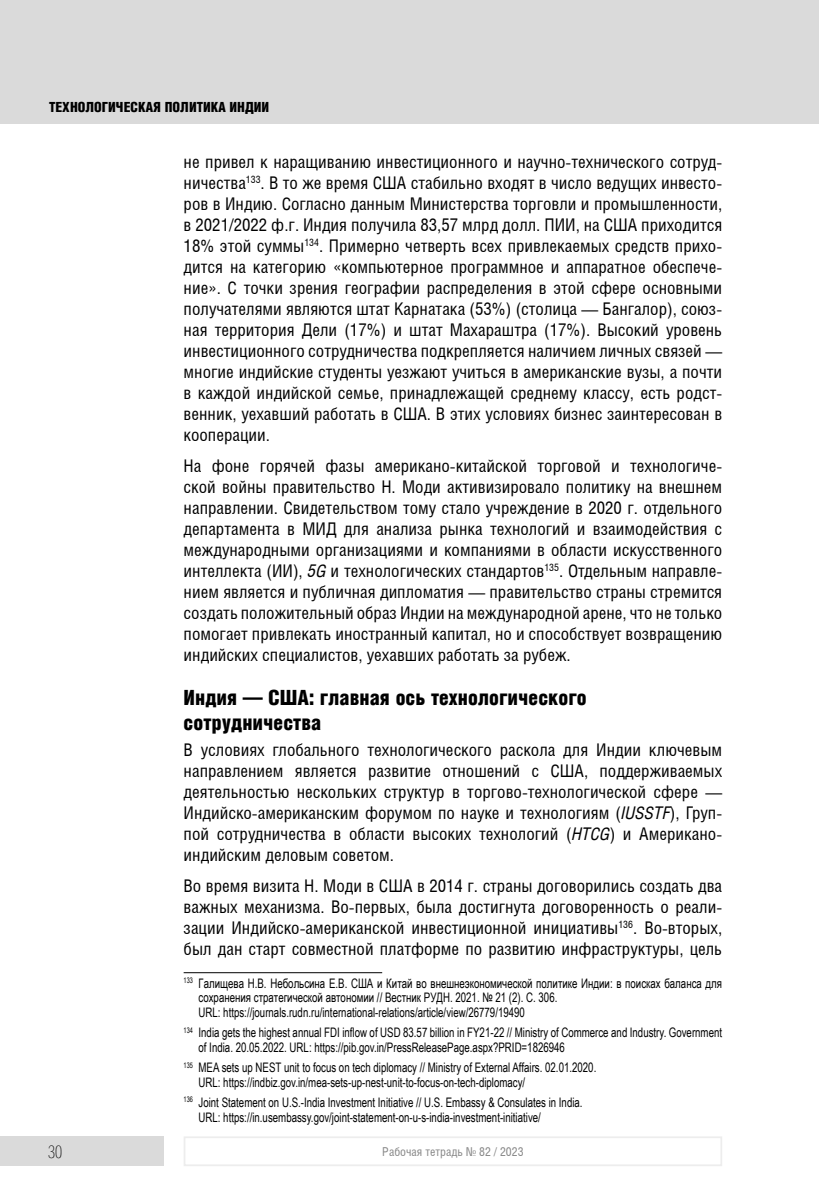
<style>
.page{position:relative;width:819px;height:1191px;background:#fff}
.page>*{position:absolute;margin:0;border:0;box-sizing:border-box;transform-origin:0 0}
.Подзаголовок{font:900 21px/24.5px "Helios Cond";color:#000}
.Основной_текст{font:17.5px/21px "Helios Cond";color:#000;text-align:justify}
.t1{font:17.5px "Helios Cond Thin C";color:#000}
.t2{font:900 14px "Helios Cond";color:#000}
.Сноска_3_цифры{font:13.12px/14.9px "Arial Narrow";color:#000;scale:.9 1}
.Сноска_http{font:13.12px "Arial Narrow";color:#000;scale:.9 1}
.t3{font:12.25px "Helios Cond";color:#878787}
.s1{font-style:italic}
</style>
<div class="page">
<div style="left:0;top:0;width:819px;height:124px;background:#dadada"></div>
<div style="left:0;top:1136px;width:164px;height:30px;background:#dadada"></div>
<div style="left:184px;top:1136px;width:538px;height:30px;border:2px solid #ededed"></div>
<hr style="left:184px;top:972px;width:198px;height:1px;background:#000">
<p class="t2" style="left:49px;top:100px;width:222px">ТЕХНОЛОГИЧЕСКАЯ ПОЛИТИКА ИНДИИ</p>
<p class="Основной_текст" style="left:184px;top:151px;width:540px">не привел к наращиванию инвестиционного и научно-технического сотруд&shy;ничества<sup>133</sup>. В то же время США стабильно входят в число ведущих инвесто&shy;ров в Индию. Согласно данным Министерства торговли и промышленности, в 2021/2022 ф.г. Индия получила 83,57 млрд долл. ПИИ, на США приходится 18% этой суммы<sup>134</sup>. Примерно четверть всех привлекаемых средств прихо&shy;дится на категорию «компьютерное программное и аппаратное обеспече&shy;ние». С точки зрения географии распределения в этой сфере основными получателями являются штат Карнатака (53%) (столица — Бангалор), союз&shy;ная территория Дели (17%) и штат Махараштра (17%). Высокий уровень инвестиционного сотрудничества подкрепляется наличием личных связей — многие индийские студенты уезжают учиться в американские вузы, а почти в каждой индийской семье, принадлежащей среднему классу, есть родст&shy;венник, уехавший работать в США. В этих условиях бизнес заинтересован в кооперации.</p>
<p class="Основной_текст" style="left:184px;top:455px;width:540px">На фоне горячей фазы американо-китайской торговой и технологиче&shy;ской войны правительство Н. Моди активизировало политику на внешнем направлении. Свидетельством тому стало учреждение в 2020 г. отдельного департамента в МИД для анализа рынка технологий и взаимодействия с международными организациями и компаниями в области искусственного интеллекта (ИИ), <span class="s1">5G</span> и технологических стандартов<sup>135</sup>. Отдельным направле&shy;нием является и публичная дипломатия — правительство страны стремится создать положительный образ Индии на международной арене, что не только помогает привлекать иностранный капитал, но и способствует возвращению индийских специалистов, уехавших работать за рубеж.</p>
<p class="Подзаголовок" style="left:184px;top:685px;width:404px">Индия — США: главная ось технологического сотрудничества</p>
<p class="Основной_текст" style="left:184px;top:738px;width:540px">В условиях глобального технологического раскола для Индии ключевым направлением является развитие отношений с США, поддерживаемых деятельностью нескольких структур в торгово-технологической сфере — Индийско-американским форумом по науке и технологиям (<span class="s1">IUSSTF</span>), Груп&shy;пой сотрудничества в области высоких технологий (<span class="s1">HTCG</span>) и Американо&shy;индийским деловым советом.</p>
<p class="Основной_текст" style="left:184px;top:874px;width:540px">Во время визита Н. Моди в США в 2014 г. страны договорились создать два важных механизма. Во-первых, была достигнута договоренность о реали&shy;зации Индийско-американской инвестиционной инициативы<sup>136</sup>. Во-вторых, был дан старт совместной платформе по развитию инфраструктуры, цель</p>
<p class="Сноска_3_цифры" style="left:198px;top:975px;width:583px;text-indent:-15px"><sup>133</sup> Галищева Н.В. Небольсина Е.В. CША и Китай во внешнеэкономической политике Индии: в поисках баланса для сохранения стратегической автономии // Вестник РУДН. 2021. № 21 (2). С. 306.</p>
<p class="Сноска_http" style="left:198px;top:1003px;width:364px">URL: https://journals.rudn.ru/international-relations/article/view/26779/19490</p>
<p class="Сноска_3_цифры" style="left:198px;top:1024px;width:583px;text-indent:-15px"><sup>134</sup> India gets the highest annual FDI inflow of USD 83.57 billion in FY21-22 // Ministry of Commerce and Industry. Government of India. 20.05.2022. URL: https://pib.gov.in/PressReleasePage.aspx?PRID=1826946</p>
<p class="Сноска_3_цифры" style="left:184px;top:1059px;width:460px"><sup>135</sup> MEA sets up NEST unit to focus on tech diplomacy // Ministry of External Affairs. 02.01.2020.</p>
<p class="Сноска_http" style="left:198px;top:1072px;width:364px">URL: https://indbiz.gov.in/mea-sets-up-nest-unit-to-focus-on-tech-diplomacy/</p>
<p class="Сноска_3_цифры" style="left:184px;top:1094px;width:445px"><sup>136</sup> Joint Statement on U.S.-India Investment Initiative // U.S. Embassy &amp; Consulates in India.</p>
<p class="Сноска_http" style="left:198px;top:1107px;width:382px">URL: https://in.usembassy.gov/joint-statement-on-u-s-india-investment-initiative/</p>
<p class="t1" style="left:48px;top:1142px;width:16px">30</p>
<p class="t3" style="left:382px;top:1144px;width:143px">Рабочая тетрадь № 82 / 2023</p>
</div>
